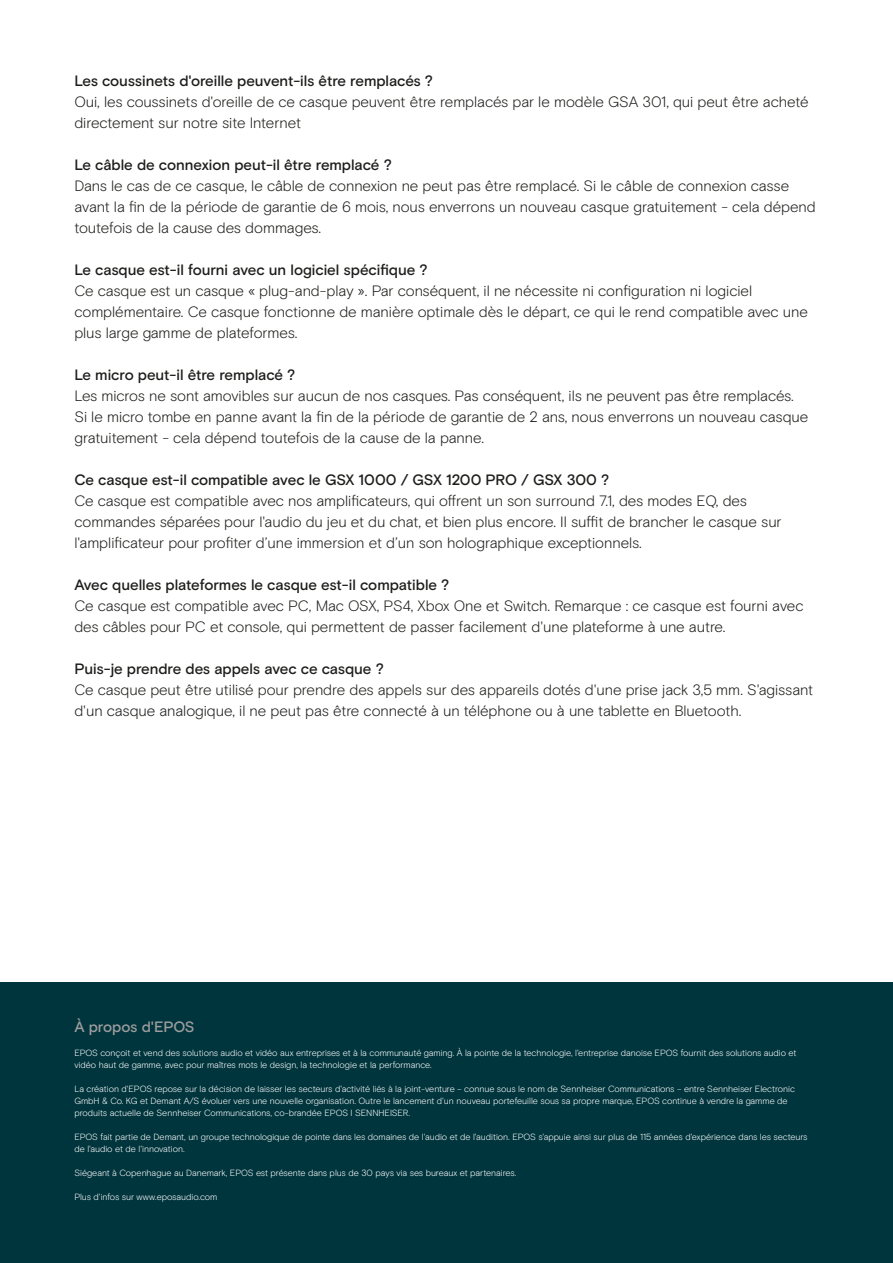
<style>
.page{position:relative;width:893px;height:1263px;background:#fff}
.page>*{position:absolute;margin:0;border:0;box-sizing:border-box;transform-origin:0 0}
.t1{font:300 15px/21px "EPOS Basis";letter-spacing:-.005em;color:#1d1d1b}
.t2{font:500 15px "EPOS Basis";letter-spacing:-.005em;color:#1d1d1b}
.t3{font:500 15px "EPOS Basis";letter-spacing:-.015em;color:#9d9d9d}
.t4{font:300 9px/12px "EPOS Basis";letter-spacing:-.005em;color:#fff}
</style>
<div class="page">
<div style="left:0;top:982px;width:893px;height:281px;background:#00353d"></div>
<p class="t2" style="left:74px;top:73px;width:360px">Les coussinets d'oreille peuvent-ils être remplacés ?</p>
<p class="t1" style="left:74px;top:91px;width:736px">Oui, les coussinets d'oreille de ce casque peuvent être remplacés par le modèle GSA 301, qui peut être acheté directement sur notre site Internet</p>
<p class="t2" style="left:74px;top:157px;width:319px">Le câble de connexion peut-il être remplacé ?</p>
<p class="t1" style="left:74px;top:175px;width:743px">Dans le cas de ce casque, le câble de connexion ne peut pas être remplacé. Si le câble de connexion casse avant la fin de la période de garantie de 6 mois, nous enverrons un nouveau casque gratuitement - cela dépend toutefois de la cause des dommages.</p>
<p class="t2" style="left:74px;top:262px;width:355px">Le casque est-il fourni avec un logiciel spécifique ?</p>
<p class="t1" style="left:74px;top:280px;width:735px">Ce casque est un casque « plug-and-play ». Par conséquent, il ne nécessite ni configuration ni logiciel complémentaire. Ce casque fonctionne de manière optimale dès le départ, ce qui le rend compatible avec une plus large gamme de plateformes.</p>
<p class="t2" style="left:74px;top:367px;width:222px">Le micro peut-il être remplacé ?</p>
<p class="t1" style="left:74px;top:385px;width:735px">Les micros ne sont amovibles sur aucun de nos casques. Pas conséquent, ils ne peuvent pas être remplacés.<br>Si le micro tombe en panne avant la fin de la période de garantie de 2 ans, nous enverrons un nouveau casque gratuitement - cela dépend toutefois de la cause de la panne.</p>
<p class="t2" style="left:74px;top:472px;width:536px">Ce casque est-il compatible avec le GSX 1000 / GSX 1200 PRO / GSX 300 ?</p>
<p class="t1" style="left:74px;top:490px;width:709px">Ce casque est compatible avec nos amplificateurs, qui offrent un son surround 7.1, des modes EQ, des commandes séparées pour l'audio du jeu et du chat, et bien plus encore. Il suffit de brancher le casque sur l'amplificateur pour profiter d’une immersion et d’un son holographique exceptionnels.</p>
<p class="t2" style="left:74px;top:577px;width:376px">Avec quelles plateformes le casque est-il compatible ?</p>
<p class="t1" style="left:74px;top:595px;width:731px">Ce casque est compatible avec PC, Mac OSX, PS4, Xbox One et Switch. Remarque : ce casque est fourni avec des câbles pour PC et console, qui permettent de passer facilement d'une plateforme à une autre.</p>
<p class="t2" style="left:74px;top:661px;width:311px">Puis-je prendre des appels avec ce casque ?</p>
<p class="t1" style="left:74px;top:679px;width:740px">Ce casque peut être utilisé pour prendre des appels sur des appareils dotés d'une prise jack 3,5 mm. S'agissant d'un casque analogique, il ne peut pas être connecté à un téléphone ou à une tablette en Bluetooth.</p>
<p class="t3" style="left:74px;top:1019px;width:122px">À propos d'EPOS</p>
<p class="t4" style="left:74px;top:1047px;width:724px">EPOS conçoit et vend des solutions audio et vidéo aux entreprises et à la communauté gaming. À la pointe de la technologie, l'entreprise danoise EPOS fournit des solutions audio et vidéo haut de gamme, avec pour maîtres mots le design, la technologie et la performance.</p>
<p class="t4" style="left:74px;top:1083px;width:722px">La création d'EPOS repose sur la décision de laisser les secteurs d'activité liés à la joint-venture – connue sous le nom de Sennheiser Communications – entre Sennheiser Electronic<br>GmbH &amp; Co. KG et Demant A/S évoluer vers une nouvelle organisation. Outre le lancement d'un nouveau portefeuille sous sa propre marque, EPOS continue à vendre la gamme de produits actuelle de Sennheiser Communications, co-brandée EPOS I SENNHEISER.</p>
<p class="t4" style="left:74px;top:1131px;width:735px">EPOS fait partie de Demant, un groupe technologique de pointe dans les domaines de l'audio et de l'audition. EPOS s'appuie ainsi sur plus de 115 années d'expérience dans les secteurs de l'audio et de l'innovation.</p>
<p class="t4" style="left:74px;top:1167px;width:443px">Siégeant à Copenhague au Danemark, EPOS est présente dans plus de 30 pays via ses bureaux et partenaires.</p>
<p class="t4" style="left:74px;top:1191px;width:145px">Plus d'infos sur www.eposaudio.com</p>
</div>
